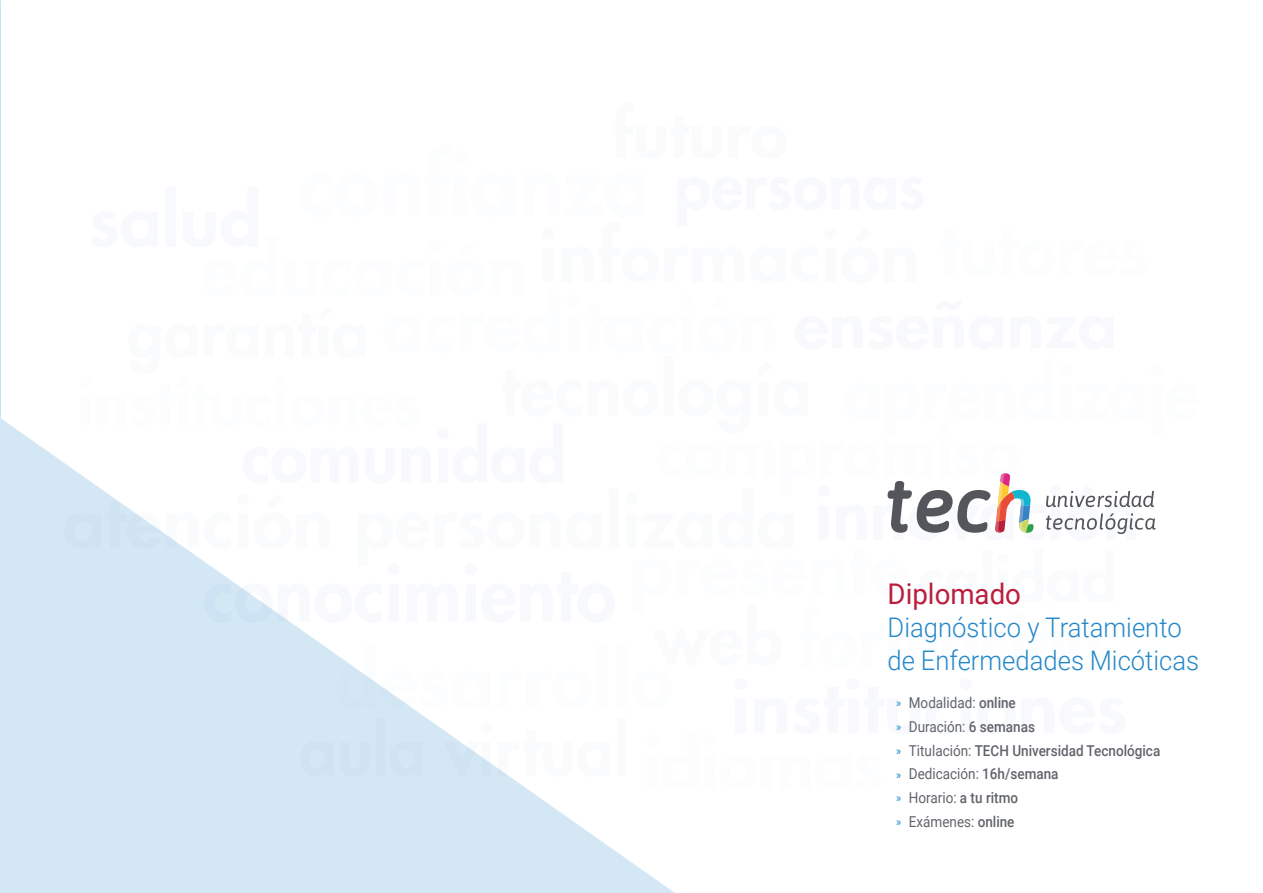
<style>
.page{position:relative;width:1263px;height:893px;background:#fff}
.page>*{position:absolute;margin:0;border:0;box-sizing:border-box;transform-origin:0 0}
.t1{font:28.5px "Roboto";color:#ba1e3c}
.t2{font:300 27px/33px "Roboto";color:#2488c9;scale:.95 1}
.t3{font:500 15px/23.7px "Roboto";color:#61646a;scale:.9 1}
.s1{font-weight:400;font-size:12px;color:#2488c9}
.s2{font-weight:400}
</style>
<div class="page">
<svg style="left:0;top:418px;width:675px;height:475px;fill:#d4e7f4"></svg>
<svg style="left:64px;top:418px;width:1092px;height:372px"></svg>
<h1 class="t1" style="left:887px;top:574px;width:135px">Diplomado</h1>
<h2 class="t2" style="left:887px;top:610px;width:329px">Diagnóstico y Tratamiento de Enfermedades Micóticas</h2>
<p class="t3" style="left:896px;top:690px;width:295px"><span class="s1">»</span> <span class="s2">Modalidad:</span> online<br><span class="s1">»</span> <span class="s2">Duración:</span> 6 semanas<br><span class="s1">»</span> <span class="s2">Titulación:</span> TECH Universidad Tecnológica <span class="s1">»</span> <span class="s2">Dedicación:</span> 16h/semana<br><span class="s1">»</span> <span class="s2">Horario:</span> a tu ritmo<br><span class="s1">»</span> <span class="s2">Exámenes:</span> online</p>
</div>
